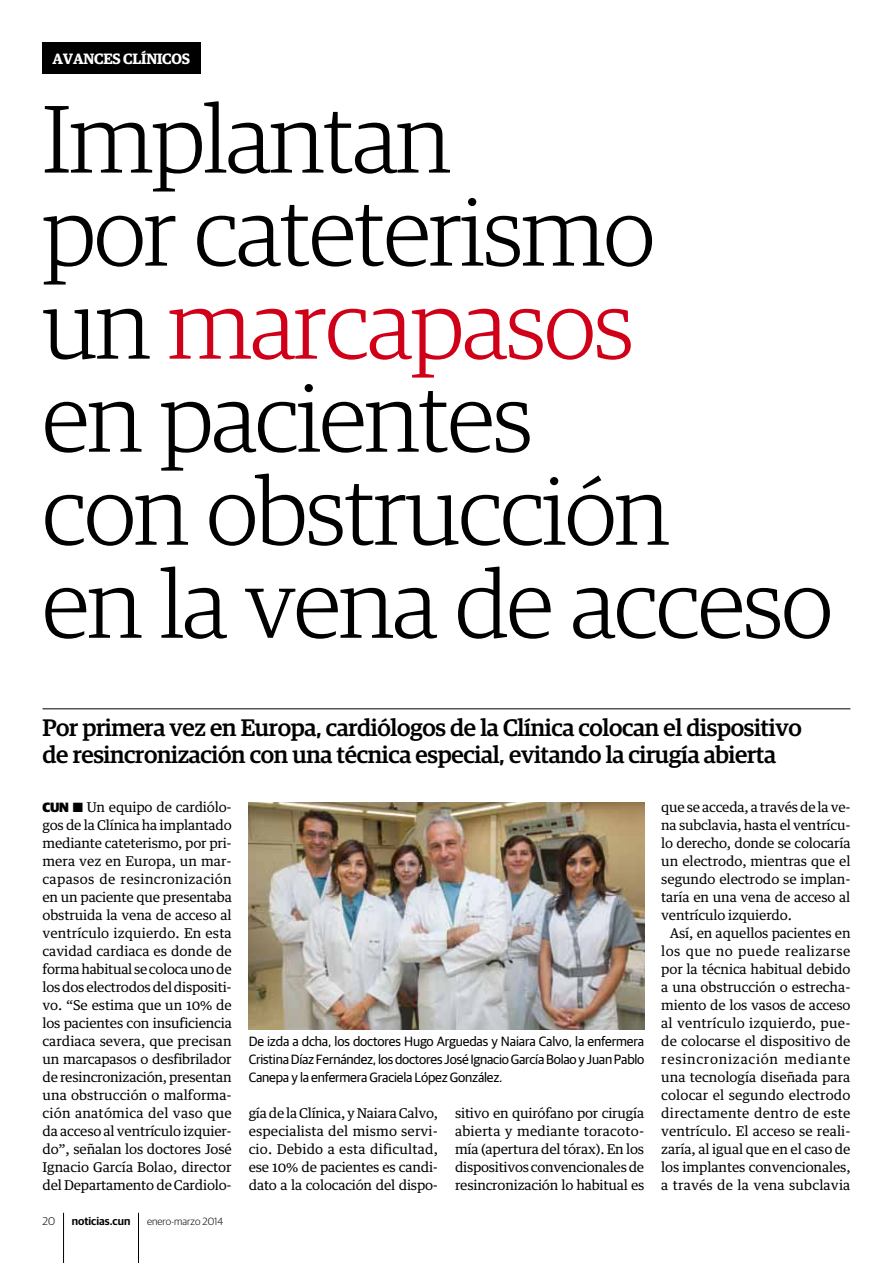
<style>
.page{position:relative;width:893px;height:1263px;background:#fff}
.page>*{position:absolute;margin:0;border:0;box-sizing:border-box;transform-origin:0 0}
.t1{font:300 96px/93px "Guardian Egyp";letter-spacing:-.015em;color:#000}
.t2{font:500 24px/27px "Guardian Egyp";letter-spacing:-.015em;color:#000}
.t3{font:600 15px "Guardian Egyp";letter-spacing:-.015em;color:#fff}
.t4{font:13.5px/18px "Guardian Text Egyp";letter-spacing:-.015em;color:#000;text-align:justify}
.t5{font:13.5px/18px "Guardian Sans";letter-spacing:-.015em;color:#000;text-align:justify}
.t6{font:600 11.25px "Guardian Sans";color:#000}
.t7{font:300 11.25px "Guardian Sans";color:#000}
.t8{font:300 10.5px "Guardian Sans";color:#000}
.s1{color:#d10019}
.s2{font-family:"Guardian Sans";font-weight:900}
</style>
<div class="page">
<hr style="left:63px;top:1213px;width:1px;height:50px;background:#000">
<hr style="left:138px;top:1213px;width:1px;height:50px;background:#000">
<div style="left:43px;top:43px;width:158px;height:31px;background:#000"></div>
<hr style="left:43px;top:708px;width:807px;height:1px;background:#000">
<img style="left:249px;top:803px;width:395px;height:226px">
<p class="t3" style="left:52px;top:48px;width:139px">AVANCES CLÍNICOS</p>
<h1 class="t1" style="left:43px;top:88px;width:792px">Implantan<br>por cateterismo<br>un <span class="s1">marcapasos<br></span>en pacientes<br>con obstrucción<br>en la vena de acceso</h1>
<h2 class="t2" style="left:43px;top:712px;width:761px">Por primera vez en Europa, cardiólogos de la Clínica colocan el dispositivo de resincronización con una técnica especial, evitando la cirugía abierta</h2>
<p class="t4" style="left:661px;top:797px;width:191px">que se acceda, a través de la ve&shy;na subclavia, hasta el ventrícu&shy;lo derecho, donde se colocaría un electrodo, mientras que el segundo electrodo se implan&shy;taría en una vena de acceso al ventrículo izquierdo.</p>
<p class="t4" style="left:661px;top:923px;width:191px;text-indent:9px">Así, en aquellos pacientes en los que no puede realizarse por la técnica habitual debido a una obstrucción o estrecha&shy;miento de los vasos de acceso al ventrículo izquierdo, pue&shy;de colocarse el dispositivo de resincronización mediante una tecnología diseñada para colocar el segundo electrodo directamente dentro de este ventrículo. El acceso se reali&shy;zaría, al igual que en el caso de los implantes convencionales, a través de la vena subclavia</p>
<p class="t4" style="left:43px;top:797px;width:191px"><span class="s2">CUN</span> ■ Un equipo de cardiólo&shy;gos de la Clínica ha implantado mediante cateterismo, por pri&shy;mera vez en Europa, un mar&shy;capasos de resincronización en un paciente que presentaba obstruida la vena de acceso al ventrículo izquierdo. En esta cavidad cardiaca es donde de forma habitual se coloca uno de los dos electrodos del dispositi&shy;vo. “Se estima que un 10% de los pacientes con insuficiencia cardiaca severa, que precisan un marcapasos o desfibrilador de resincronización, presentan una obstrucción o malforma&shy;ción anatómica del vaso que da acceso al ventrículo izquier&shy;do”, señalan los doctores José Ignacio García Bolao, director del Departamento de Cardiolo-</p>
<p class="t5" style="left:249px;top:1031px;width:397px">De izda a dcha, los doctores Hugo Arguedas y Naiara Calvo, la enfermera Cristina Díaz Fernández, los doctores José Ignacio García Bolao y Juan Pablo Canepa y la enfermera Graciela López González.</p>
<p class="t4" style="left:249px;top:1103px;width:191px">gía de la Clínica, y Naiara Calvo, especialista del mismo servi&shy;cio. Debido a esta dificultad, ese 10% de pacientes es candi&shy;dato a la colocación del dispo-</p>
<p class="t4" style="left:455px;top:1103px;width:191px">sitivo en quirófano por cirugía abierta y mediante toracoto&shy;mía (apertura del tórax). En los dispositivos convencionales de resincronización lo habitual es</p>
<p class="t7" style="left:43px;top:1213px;width:14px">20</p>
<p class="t6" style="left:72px;top:1212px;width:60px">noticias.cun</p>
<p class="t8" style="left:147px;top:1214px;width:78px">enero-marzo 2014</p>
</div>
